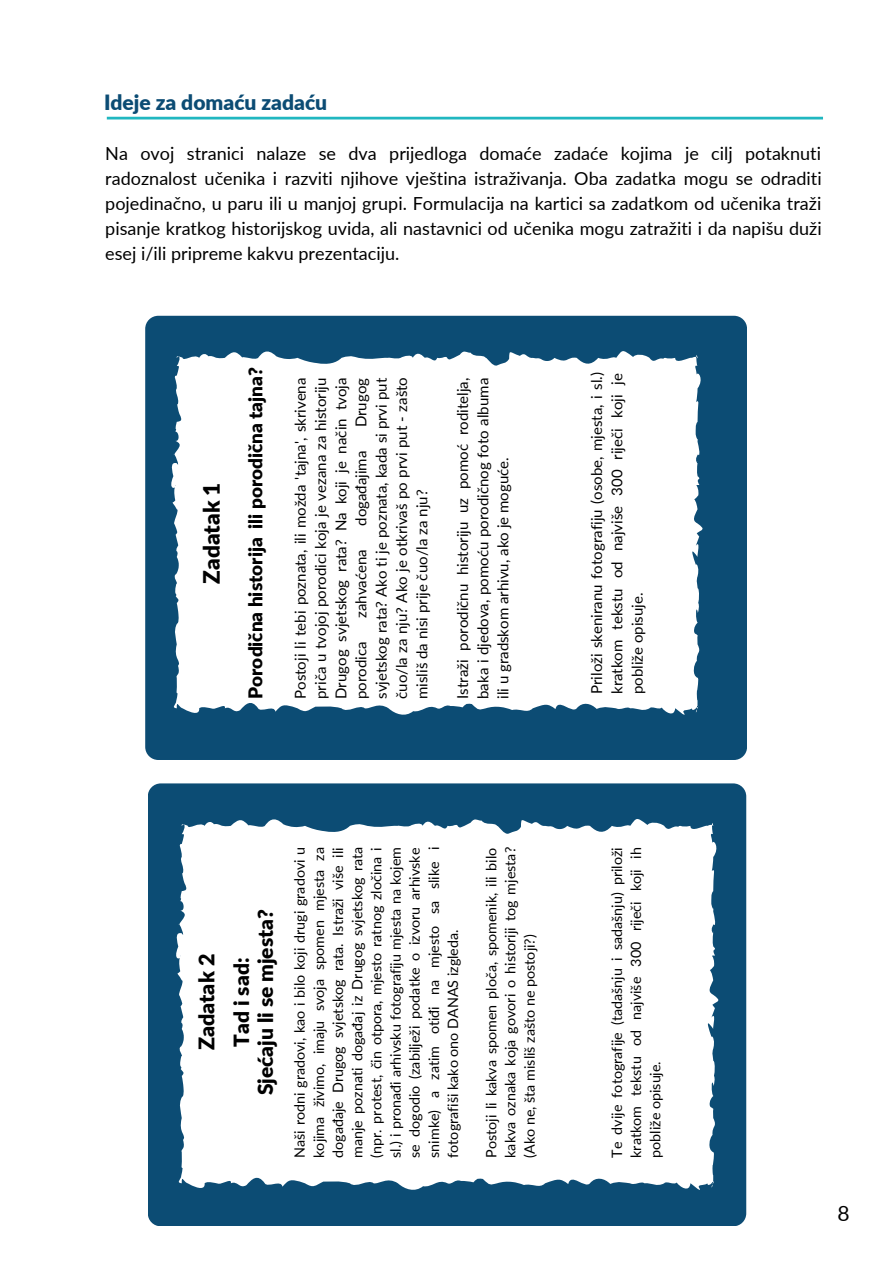
<style>
.page{position:relative;width:894px;height:1264px;background:#fff}
.page>*{position:absolute;margin:0;border:0;box-sizing:border-box;transform-origin:0 0}
.t1{font:900 22.5px "Lato";color:#000}
.t2{font:900 21.45px "Lato";color:#000}
.t3{font:900 21px "Lato";color:#000}
.t4{font:900 21px "Lato";color:#0c4c74}
.t5{font:21px "Lato";color:#000}
.t6{font:900 18.9px "Lato";color:#000}
.t7{font:18px/24.8px "Lato";color:#000;text-align:justify}
.t8{font:15px/20.2px "Lato";color:#000;text-align:justify}
.t9{font:14.25px/19.2px "Lato";color:#000;text-align:justify}
</style>
<div class="page">
<svg style="left:107px;top:117px;width:715px;height:2px"></svg>
<div style="left:145px;top:316px;width:601px;height:444px;background:#0c4c74;border-radius:13px"></div>
<div style="left:171px;top:351px;width:532px;height:364px;background:#fff"></div>
<div style="left:148px;top:783px;width:598px;height:442px;background:#0c4c74;border-radius:13px"></div>
<div style="left:176px;top:819px;width:543px;height:371px;background:#fff"></div>
<p class="t4" style="left:104px;top:89px;width:225px">Ideje za domaću zadaću</p>
<p class="t7" style="left:105px;top:141px;width:717px">Na ovoj stranici nalaze se dva prijedloga domaće zadaće kojima je cilj potaknuti radoznalost učenika i razviti njihove vještina istraživanja. Oba zadatka mogu se odraditi pojedinačno, u paru ili u manjoj grupi. Formulacija na kartici sa zadatkom od učenika traži pisanje kratkog historijskog uvida, ali nastavnici od učenika mogu zatražiti i da napišu duži esej i/ili pripreme kakvu prezentaciju.</p>
<p class="t1" style="left:197px;top:583px;width:103px;rotate:-90deg">Zadatak 1</p>
<p class="t6" style="left:244px;top:698px;width:333px;rotate:-90deg">Porodična historija ili porodična tajna?</p>
<p class="t8" style="left:350px;top:699px;width:323px;text-indent:271px;rotate:-90deg">Drugog svjetskog rata? Ako ti je poznata, kada si prvi put čuo/la za nju? Ako je otkrivaš po prvi put - zašto misliš da nisi prije čuo/la za nju?</p>
<p class="t8" style="left:452px;top:699px;width:322px;rotate:-90deg">Istraži porodičnu historiju uz pomoć roditelja, baka i djedova, pomoću porodičnog foto albuma ili u gradskom arhivu, ako je moguće.</p>
<p class="t8" style="left:290px;top:699px;width:323px;rotate:-90deg">Postoji li tebi poznata, ili možda 'tajna', skrivena priča u tvojoj porodici koja je vezana za historiju Drugog svjetskog rata? Na koji je način tvoja porodica</p>
<p class="t8" style="left:350px;top:526px;width:77px;rotate:-90deg">događajima</p>
<p class="t8" style="left:350px;top:618px;width:70px;rotate:-90deg">zahvaćena</p>
<p class="t8" style="left:586px;top:694px;width:323px;rotate:-90deg">Priloži skeniranu fotografiju (osobe, mjesta, i sl.) kratkom tekstu od najviše 300 riječi koji je pobliže opisuje.</p>
<p class="t3" style="left:252px;top:1095px;width:187px;rotate:-90deg">Sjećaju li se mjesta?</p>
<p class="t2" style="left:193px;top:1050px;width:98px;rotate:-90deg">Zadatak 2</p>
<p class="t3" style="left:228px;top:1046px;width:90px;rotate:-90deg">Tad i sad:</p>
<p class="t9" style="left:290px;top:1157px;width:313px;rotate:-90deg">Naši rodni gradovi, kao i bilo koji drugi gradovi u kojima živimo, imaju svoja spomen mjesta za događaje Drugog svjetskog rata. Istraži više ili manje poznati događaj iz Drugog svjetskog rata (npr. protest, čin otpora, mjesto ratnog zločina i sl.) i pronađi arhivsku fotografiju mjesta na kojem se dogodio (zabilježi podatke o izvoru arhivske snimke) a zatim otiđi na mjesto sa slike i fotografiši kako ono DANAS izgleda.</p>
<p class="t9" style="left:481px;top:1157px;width:312px;rotate:-90deg">Postoji li kakva spomen ploča, spomenik, ili bilo kakva oznaka koja govori o historiji tog mjesta? (Ako ne, šta misliš zašto ne postoji?)</p>
<p class="t9" style="left:606px;top:1157px;width:312px;rotate:-90deg">Te dvije fotografije (tadašnju i sadašnju) priloži kratkom tekstu od najviše 300 riječi koji ih pobliže opisuje.</p>
<p class="t5" style="left:837px;top:1200px;width:14px">8</p>
</div>
